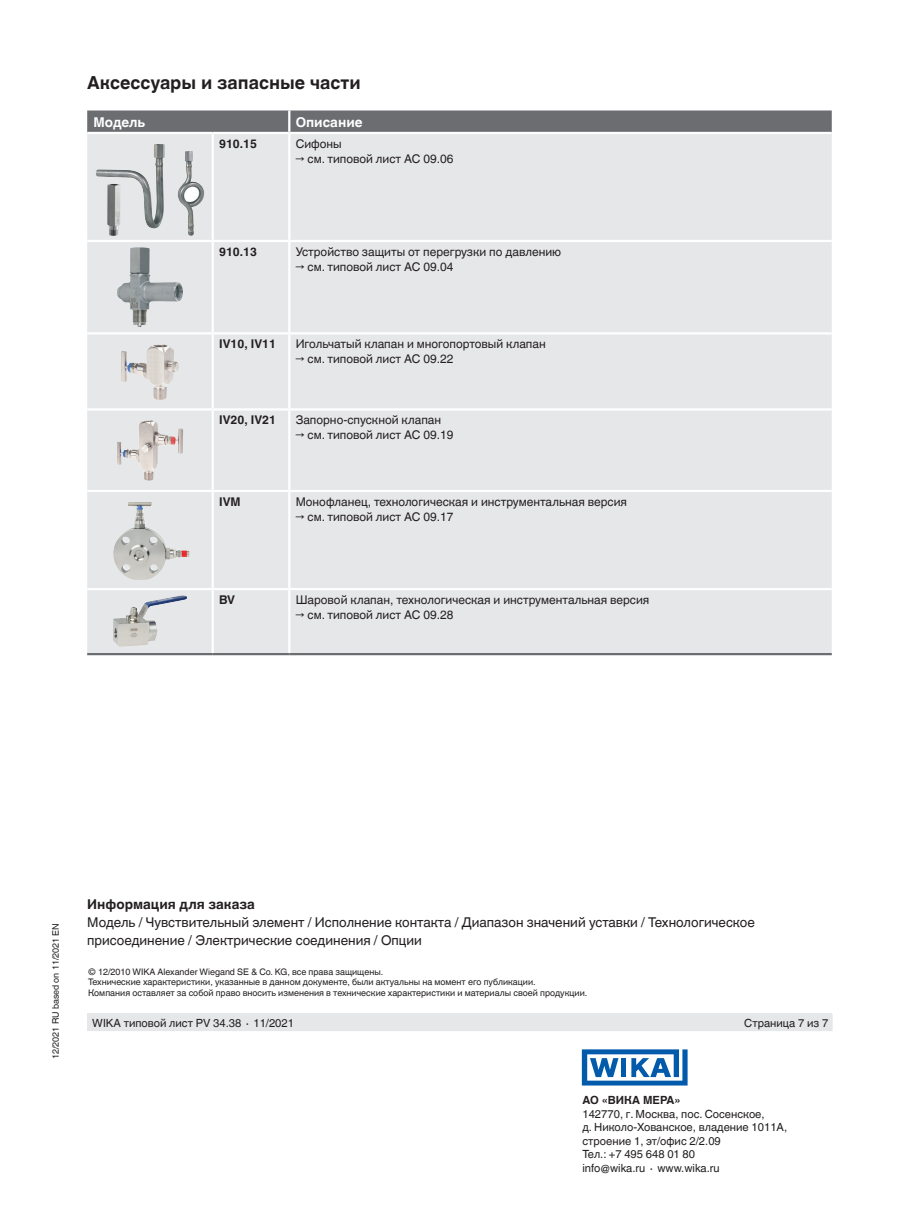
<style>
.page{position:relative;width:919px;height:1214px;background:#fff}
.page>*{position:absolute;margin:0;border:0;box-sizing:border-box;transform-origin:0 0}
.t1{font:700 18px "Helvetica World";color:#231f20}
.t2{font:13.5px/18px "Helvetica World";color:#231f20}
.t3{font:700 13.5px "Helvetica World";color:#231f20}
.t4{font:700 13.5px "Helvetica World";color:#fff}
.t5{font:12px "Helvetica World";color:#231f20}
.t6{font:700 12px "Helvetica World";color:#231f20}
.t7{font:11.25px/13.5px "Helvetica World";color:#231f20}
.t8{font:700 11.25px "Helvetica World";color:#231f20}
.t9{font:9px/10.5px "Helvetica World";color:#231f20}
</style>
<div class="page">
<div style="left:87px;top:1013px;width:744px;height:18px;background:#e6e7e9"></div>
<svg style="left:581px;top:1049px;width:106px;height:36px"></svg>
<svg style="left:87px;top:110px;width:744px;height:22px;background:#707174"></svg>
<div style="left:87px;top:134px;width:744px;height:519px;background:#e6e7e9"></div>
<hr style="left:211px;top:134px;width:3px;height:106px;background:#fff">
<hr style="left:288px;top:134px;width:2px;height:106px;background:#fff">
<hr style="left:87px;top:240px;width:126px;height:2px;background:#fff">
<hr style="left:213px;top:240px;width:76px;height:2px;background:#fff">
<hr style="left:211px;top:242px;width:3px;height:90px;background:#fff">
<hr style="left:289px;top:240px;width:542px;height:2px;background:#fff">
<hr style="left:288px;top:242px;width:2px;height:90px;background:#fff">
<hr style="left:87px;top:332px;width:126px;height:2px;background:#fff">
<hr style="left:213px;top:332px;width:76px;height:2px;background:#fff">
<hr style="left:211px;top:334px;width:3px;height:74px;background:#fff">
<hr style="left:289px;top:332px;width:542px;height:2px;background:#fff">
<hr style="left:288px;top:334px;width:2px;height:74px;background:#fff">
<hr style="left:87px;top:408px;width:126px;height:2px;background:#fff">
<hr style="left:213px;top:408px;width:76px;height:2px;background:#fff">
<hr style="left:211px;top:410px;width:3px;height:80px;background:#fff">
<hr style="left:289px;top:408px;width:542px;height:2px;background:#fff">
<hr style="left:288px;top:410px;width:2px;height:80px;background:#fff">
<hr style="left:87px;top:490px;width:126px;height:2px;background:#fff">
<hr style="left:213px;top:490px;width:76px;height:2px;background:#fff">
<hr style="left:211px;top:492px;width:3px;height:96px;background:#fff">
<hr style="left:289px;top:490px;width:542px;height:2px;background:#fff">
<hr style="left:288px;top:492px;width:2px;height:96px;background:#fff">
<hr style="left:87px;top:588px;width:126px;height:2px;background:#fff">
<hr style="left:213px;top:588px;width:76px;height:2px;background:#fff">
<hr style="left:211px;top:590px;width:3px;height:63px;background:#fff">
<hr style="left:289px;top:588px;width:542px;height:2px;background:#fff">
<hr style="left:288px;top:590px;width:2px;height:63px;background:#fff">
<hr style="left:288px;top:110px;width:2px;height:22px;background:#fff">
<hr style="left:87px;top:653px;width:126px;height:2px;background:#6c6d70">
<hr style="left:213px;top:653px;width:76px;height:2px;background:#6c6d70">
<hr style="left:289px;top:653px;width:542px;height:2px;background:#6c6d70">
<img style="left:96px;top:144px;width:69px;height:85px">
<img style="left:178px;top:151px;width:27px;height:85px">
<img style="left:107px;top:184px;width:13px;height:52px">
<img style="left:117px;top:247px;width:66px;height:80px">
<img style="left:140px;top:344px;width:20px;height:19px">
<img style="left:132px;top:420px;width:18px;height:29px">
<img style="left:112px;top:502px;width:77px;height:78px">
<img style="left:113px;top:595px;width:74px;height:51px">
<h1 class="t1" style="left:87px;top:73px;width:275px">Аксессуары и запасные части</h1>
<p class="t4" style="left:94px;top:114px;width:53px">Модель</p>
<p class="t4" style="left:296px;top:114px;width:68px">Описание</p>
<p class="t6" style="left:219px;top:137px;width:39px">910.15</p>
<p class="t5" style="left:296px;top:137px;width:47px">Сифоны</p>
<p class="t5" style="left:296px;top:152px;width:159px">→ см. типовой лист AC 09.06</p>
<p class="t6" style="left:219px;top:245px;width:39px">910.13</p>
<p class="t5" style="left:296px;top:245px;width:267px">Устройство защиты от перегрузки по давлению</p>
<p class="t5" style="left:296px;top:260px;width:159px">→ см. типовой лист AC 09.04</p>
<p class="t6" style="left:219px;top:337px;width:59px">IV10, IV11</p>
<p class="t5" style="left:296px;top:337px;width:251px">Игольчатый клапан и многопортовый клапан</p>
<p class="t5" style="left:296px;top:352px;width:159px">→ см. типовой лист AC 09.22</p>
<p class="t6" style="left:219px;top:413px;width:59px">IV20, IV21</p>
<p class="t5" style="left:296px;top:413px;width:147px">Запорно-спускной клапан</p>
<p class="t5" style="left:296px;top:428px;width:159px">→ см. типовой лист AC 09.19</p>
<p class="t6" style="left:219px;top:495px;width:23px">IVM</p>
<p class="t5" style="left:296px;top:495px;width:333px">Монофланец, технологическая и инструментальная версия</p>
<p class="t5" style="left:296px;top:510px;width:159px">→ см. типовой лист AC 09.17</p>
<p class="t6" style="left:219px;top:593px;width:17px">BV</p>
<p class="t5" style="left:296px;top:593px;width:355px">Шаровой клапан, технологическая и инструментальная версия</p>
<p class="t5" style="left:296px;top:608px;width:159px">→ см. типовой лист AC 09.28</p>
<p class="t9" style="left:51px;top:1059px;width:137px;rotate:-90deg">12/2021 RU based on 11/2021 EN</p>
<p class="t3" style="left:87px;top:896px;width:169px">Информация для заказа</p>
<p class="t2" style="left:87px;top:913px;width:669px">Модель / Чувствительный элемент / Исполнение контакта / Диапазон значений уставки / Технологическое присоединение / Электрические соединения / Опции</p>
<p class="t9" style="left:88px;top:966px;width:500px">© 12/2010 WIKA Alexander Wiegand SE &amp; Co. KG, все права защищены.<br>Технические характеристики, указанные в данном документе, были актуальны на момент его публикации.<br>Компания оставляет за собой право вносить изменения в технические характеристики и материалы своей продукции.</p>
<p class="t7" style="left:92px;top:1016px;width:203px">WIKA типовой лист PV 34.38 ∙ 11/2021</p>
<p class="t7" style="left:744px;top:1016px;width:86px">Страница 7 из 7</p>
<p class="t8" style="left:582px;top:1093px;width:99px">АО «ВИКА МЕРА»</p>
<p class="t7" style="left:582px;top:1107px;width:206px">142770, г. Москва, пос. Сосенское,<br>д. Николо-Хованское, владение 1011А, строение 1, эт/офис 2/2.09<br>Тел.: +7 495 648 01 80<br>info@wika.ru ∙ www.wika.ru</p>
</div>
